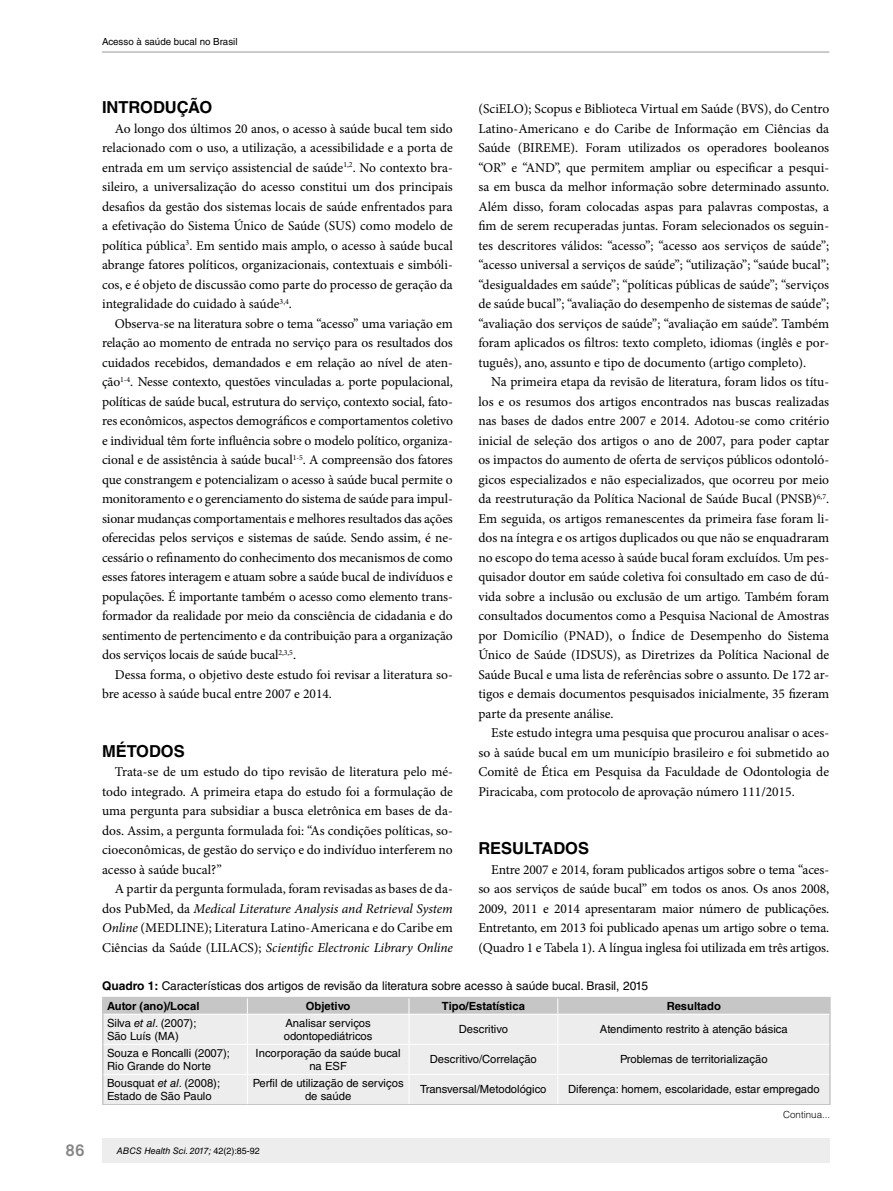
<style>
.page{position:relative;width:893px;height:1191px;background:#fff}
.page>*{position:absolute;margin:0;border:0;box-sizing:border-box;transform-origin:0 0}
.t1{font:700 16.5px "Helvetica LT Std";color:#000}
.t2{font:700 16.5px "Akkurat Pro";color:#878787}
.t3{font:13.5px/19.5px "Minion Pro";color:#000;text-align:justify}
.t4{font:12px "Helvetica LT Std";color:#000}
.t5{font:11.25px/13.5px "Helvetica LT Std";color:#000}
.t6{font:700 11.25px "Helvetica LT Std";color:#000}
.t7{font:9.75px "Helvetica LT Std";color:#000}
.t8{font:300 9.75px "Helvetica LT Std";color:#000}
.t9{font:italic 9px "Helvetica LT Std";color:#000}
.s1{font-style:italic}
.s2{font-weight:700}
.s3{font-style:normal}
</style>
<div class="page">
<div style="left:102px;top:1138px;width:727px;height:24px;background:#ededed"></div>
<hr style="left:102px;top:51px;width:727px;height:2px;background:#c6c6c6">
<div style="left:104px;top:1015px;width:725px;height:89px;background:#ededed"></div>
<hr style="left:102px;top:1014px;width:2px;height:30px;background:#c6c6c6">
<hr style="left:829px;top:1014px;width:2px;height:30px;background:#c6c6c6">
<hr style="left:102px;top:1044px;width:2px;height:30px;background:#c6c6c6">
<hr style="left:829px;top:1044px;width:2px;height:30px;background:#c6c6c6">
<hr style="left:102px;top:996px;width:145px;height:2px;background:#c6c6c6">
<hr style="left:247px;top:996px;width:162px;height:2px;background:#c6c6c6">
<hr style="left:409px;top:996px;width:149px;height:2px;background:#c6c6c6">
<hr style="left:558px;top:996px;width:273px;height:2px;background:#c6c6c6">
<hr style="left:102px;top:1074px;width:2px;height:30px;background:#c6c6c6">
<hr style="left:829px;top:1074px;width:2px;height:30px;background:#c6c6c6">
<hr style="left:247px;top:1014px;width:1px;height:30px;background:#fff">
<hr style="left:409px;top:1014px;width:1px;height:30px;background:#fff">
<hr style="left:557px;top:1014px;width:1px;height:30px;background:#fff">
<hr style="left:104px;top:1044px;width:143px;height:1px;background:#fff">
<hr style="left:247px;top:1044px;width:162px;height:1px;background:#fff">
<hr style="left:247px;top:1044px;width:1px;height:30px;background:#fff">
<hr style="left:409px;top:1044px;width:149px;height:1px;background:#fff">
<hr style="left:409px;top:1044px;width:1px;height:30px;background:#fff">
<hr style="left:558px;top:1044px;width:271px;height:1px;background:#fff">
<hr style="left:557px;top:1044px;width:1px;height:30px;background:#fff">
<div style="left:102px;top:997px;width:729px;height:17px;background:#c6c6c6"></div>
<hr style="left:104px;top:1013px;width:143px;height:1px;background:#fff">
<hr style="left:247px;top:1013px;width:162px;height:1px;background:#fff">
<hr style="left:409px;top:1013px;width:149px;height:1px;background:#fff">
<hr style="left:558px;top:1013px;width:271px;height:1px;background:#fff">
<hr style="left:104px;top:1074px;width:143px;height:1px;background:#fff">
<hr style="left:247px;top:1074px;width:162px;height:1px;background:#fff">
<hr style="left:247px;top:1074px;width:1px;height:30px;background:#fff">
<hr style="left:409px;top:1074px;width:149px;height:1px;background:#fff">
<hr style="left:409px;top:1074px;width:1px;height:30px;background:#fff">
<hr style="left:558px;top:1074px;width:271px;height:1px;background:#fff">
<hr style="left:557px;top:1074px;width:1px;height:30px;background:#fff">
<hr style="left:102px;top:1104px;width:145px;height:1px;background:#c6c6c6">
<hr style="left:247px;top:1104px;width:162px;height:1px;background:#c6c6c6">
<hr style="left:409px;top:1104px;width:149px;height:1px;background:#c6c6c6">
<hr style="left:558px;top:1104px;width:273px;height:1px;background:#c6c6c6">
<p class="t7" style="left:102px;top:36px;width:137px">Acesso à saúde bucal no Brasil</p>
<p class="t1" style="left:102px;top:97px;width:112px">INTRODUÇÃO</p>
<p class="t3" style="left:102px;top:119px;width:352px;text-indent:13px">Ao longo dos últimos 20 anos, o acesso à saúde bucal tem sido relacionado com o uso, a utilização, a acessibilidade e a porta de entrada em um serviço assistencial de saúde<sup>1,2</sup>. No contexto bra&shy;sileiro, a universalização do acesso constitui um dos principais desafios da gestão dos sistemas locais de saúde enfrentados para a efetivação do Sistema Único de Saúde (SUS) como modelo de política pública<sup>3</sup>. Em sentido mais amplo, o acesso à saúde bucal abrange fatores políticos, organizacionais, contextuais e simbóli&shy;cos, e é objeto de discussão como parte do processo de geração da integralidade do cuidado à saúde<sup>3,4</sup>.</p>
<p class="t3" style="left:102px;top:314px;width:352px;text-indent:13px">Observa-se na literatura sobre o tema “acesso” uma variação em relação ao momento de entrada no serviço para os resultados dos cuidados recebidos, demandados e em relação ao nível de aten&shy;ção<sup>1-4</sup>. Nesse contexto, questões vinculadas a porte populacional, políticas de saúde bucal, estrutura do serviço, contexto social, fato&shy;res econômicos, aspectos demográficos e comportamentos coletivo e individual têm forte influência sobre o modelo político, organiza&shy;cional e de assistência à saúde bucal<sup>1-5</sup>. A compreensão dos fatores que constrangem e potencializam o acesso à saúde bucal permite o monitoramento e o gerenciamento do sistema de saúde para impul&shy;sionar mudanças comportamentais e melhores resultados das ações oferecidas pelos serviços e sistemas de saúde. Sendo assim, é ne&shy;cessário o refinamento do conhecimento dos mecanismos de como esses fatores interagem e atuam sobre a saúde bucal de indivíduos e populações. É importante também o acesso como elemento trans&shy;formador da realidade por meio da consciência de cidadania e do sentimento de pertencimento e da contribuição para a organização dos serviços locais de saúde bucal<sup>2,3,5</sup>.</p>
<p class="t3" style="left:102px;top:665px;width:352px;text-indent:13px">Dessa forma, o objetivo deste estudo foi revisar a literatura so&shy;bre acesso à saúde bucal entre 2007 e 2014.</p>
<p class="t1" style="left:102px;top:741px;width:84px">MÉTODOS</p>
<p class="t3" style="left:102px;top:762px;width:352px;text-indent:13px">Trata-se de um estudo do tipo revisão de literatura pelo mé&shy;todo integrado. A primeira etapa do estudo foi a formulação de uma pergunta para subsidiar a busca eletrônica em bases de da&shy;dos. Assim, a pergunta formulada foi: “As condições políticas, so&shy;cioeconômicas, de gestão do serviço e do indivíduo interferem no acesso à saúde bucal?”</p>
<p class="t3" style="left:102px;top:879px;width:352px;text-indent:13px">A partir da pergunta formulada, foram revisadas as bases de da&shy;dos PubMed, da <span class="s1">Medical Literature Analysis and Retrieval System Online</span> (MEDLINE); Literatura Latino-Americana e do Caribe em Ciências da Saúde (LILACS); <span class="s1">Scientific Electronic Library Online</span></p>
<p class="t3" style="left:478px;top:99px;width:352px">(SciELO); Scopus e Biblioteca Virtual em Saúde (BVS), do Centro Latino-Americano e do Caribe de Informação em Ciências da Saúde (BIREME). Foram utilizados os operadores booleanos “OR” e “AND”, que permitem ampliar ou especificar a pesqui&shy;sa em busca da melhor informação sobre determinado assunto.<br>Além disso, foram colocadas aspas para palavras compostas, a fim de serem recuperadas juntas. Foram selecionados os seguin&shy;tes descritores válidos: “acesso”; “acesso aos serviços de saúde”; “acesso universal a serviços de saúde”; “utilização”; “saúde bucal”; “desigualdades em saúde”; “políticas públicas de saúde”; “serviços de saúde bucal”; “avaliação do desempenho de sistemas de saúde”; “avaliação dos serviços de saúde”; “avaliação em saúde”. Também foram aplicados os filtros: texto completo, idiomas (inglês e por&shy;tuguês), ano, assunto e tipo de documento (artigo completo).</p>
<p class="t3" style="left:478px;top:372px;width:352px;text-indent:13px">Na primeira etapa da revisão de literatura, foram lidos os títu&shy;los e os resumos dos artigos encontrados nas buscas realizadas nas bases de dados entre 2007 e 2014. Adotou-se como critério inicial de seleção dos artigos o ano de 2007, para poder captar os impactos do aumento de oferta de serviços públicos odontoló&shy;gicos especializados e não especializados, que ocorreu por meio da reestruturação da Política Nacional de Saúde Bucal (PNSB)<sup>6,7</sup>.<br>Em seguida, os artigos remanescentes da primeira fase foram li&shy;dos na íntegra e os artigos duplicados ou que não se enquadraram no escopo do tema acesso à saúde bucal foram excluídos. Um pes&shy;quisador doutor em saúde coletiva foi consultado em caso de dú&shy;vida sobre a inclusão ou exclusão de um artigo. Também foram consultados documentos como a Pesquisa Nacional de Amostras por Domicílio (PNAD), o Índice de Desempenho do Sistema Único de Saúde (IDSUS), as Diretrizes da Política Nacional de Saúde Bucal e uma lista de referências sobre o assunto. De 172 ar&shy;tigos e demais documentos pesquisados inicialmente, 35 fizeram parte da presente análise.</p>
<p class="t3" style="left:478px;top:723px;width:352px;text-indent:13px">Este estudo integra uma pesquisa que procurou analisar o aces&shy;so à saúde bucal em um município brasileiro e foi submetido ao Comitê de Ética em Pesquisa da Faculdade de Odontologia de Piracicaba, com protocolo de aprovação número 111/2015.</p>
<p class="t1" style="left:478px;top:838px;width:112px">RESULTADOS</p>
<p class="t3" style="left:478px;top:860px;width:352px;text-indent:13px">Entre 2007 e 2014, foram publicados artigos sobre o tema “aces&shy;so aos serviços de saúde bucal” em todos os anos. Os anos 2008, 2009, 2011 e 2014 apresentaram maior número de publicações.<br>Entretanto, em 2013 foi publicado apenas um artigo sobre o tema. (Quadro 1 e Tabela 1). A língua inglesa foi utilizada em três artigos.</p>
<p class="t4" style="left:102px;top:979px;width:548px"><span class="s2">Quadro 1:</span> Características dos artigos de revisão da literatura sobre acesso à saúde bucal. Brasil, 2015</p>
<p class="t6" style="left:107px;top:999px;width:94px">Autor (ano)/Local</p>
<p class="t6" style="left:306px;top:999px;width:46px">Objetivo</p>
<p class="t6" style="left:442px;top:999px;width:85px">Tipo/Estatística</p>
<p class="t6" style="left:667px;top:999px;width:56px">Resultado</p>
<p class="t5" style="left:107px;top:1015px;width:91px">Silva <span class="s1">et al</span>. (2007);<br>São Luís (MA)</p>
<p class="t5" style="left:284px;top:1015px;width:90px">Analisar serviços odontopediátricos</p>
<p class="t5" style="left:459px;top:1022px;width:51px">Descritivo</p>
<p class="t5" style="left:600px;top:1022px;width:189px">Atendimento restrito à atenção básica</p>
<p class="t5" style="left:107px;top:1046px;width:124px">Souza e Roncalli (2007);<br>Rio Grande do Norte</p>
<p class="t5" style="left:256px;top:1046px;width:147px;text-align:center">Incorporação da saúde bucal na ESF</p>
<p class="t5" style="left:430px;top:1052px;width:109px">Descritivo/Correlação</p>
<p class="t5" style="left:620px;top:1052px;width:149px">Problemas de territorialização</p>
<p class="t5" style="left:107px;top:1076px;width:115px">Bousquat <span class="s1">et al</span>. (2008);<br>Estado de São Paulo</p>
<p class="t5" style="left:253px;top:1076px;width:152px;text-align:center">Perfil de utilização de serviços de saúde</p>
<p class="t5" style="left:420px;top:1082px;width:128px">Transversal/Metodológico</p>
<p class="t5" style="left:568px;top:1082px;width:253px">Diferença: homem, escolaridade, estar empregado</p>
<p class="t2" style="left:66px;top:1139px;width:20px">86</p>
<p class="t9" style="left:117px;top:1145px;width:144px">ABCS Health Sci. 2017; <span class="s3">42(2):85-92</span></p>
<p class="t8" style="left:783px;top:1108px;width:49px">Continua...</p>
</div>
